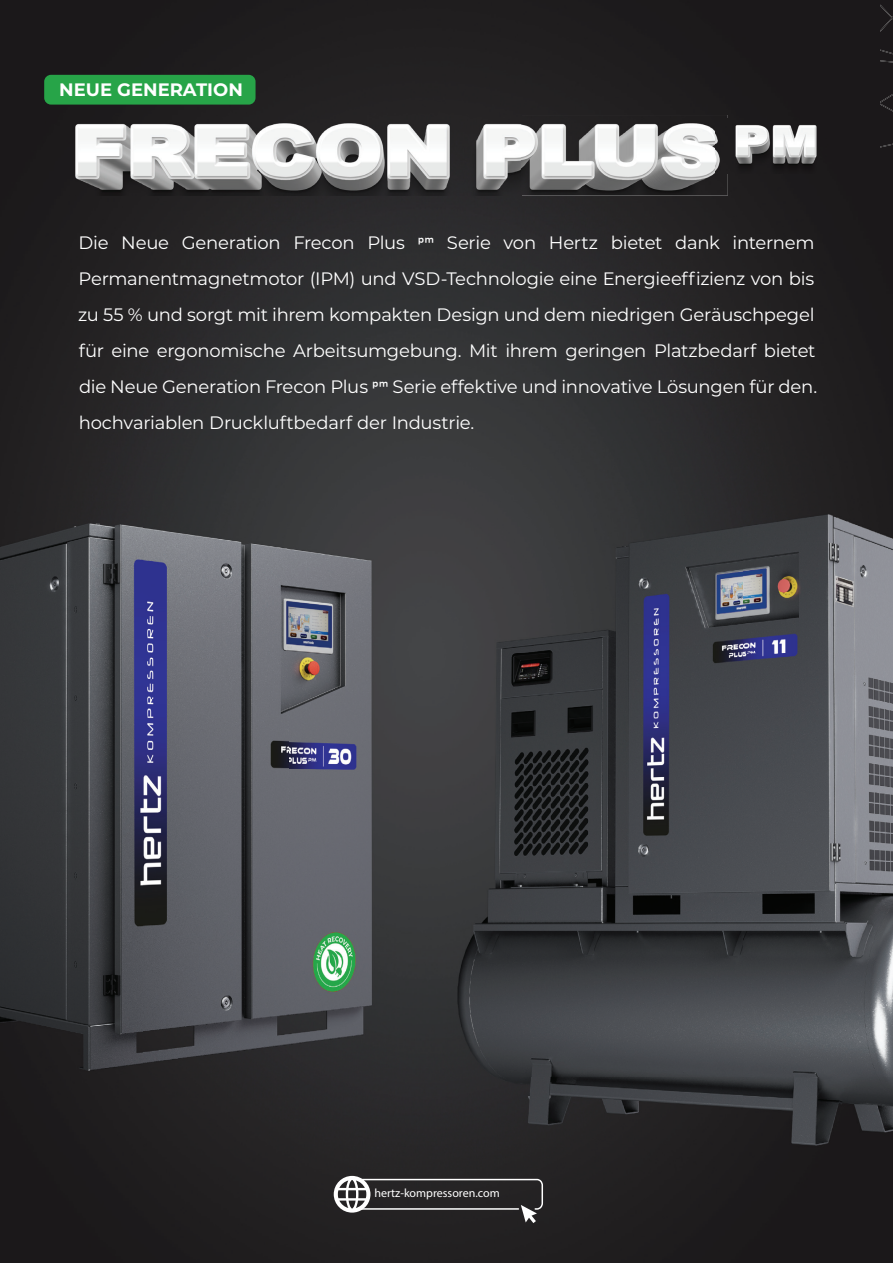
<style>
.page{position:relative;width:893px;height:1263px;background:#fff}
.page>*{position:absolute;margin:0;border:0;box-sizing:border-box;transform-origin:0 0}
.t1{font:18px/36px "Montserrat";letter-spacing:-.015em;color:#fff}
.t2{font:700 18px "Montserrat";color:#fff}
.t3{font:12px "Myriad Pro";color:#fff}
.s1{font-family:"Calibri"}
</style>
<div class="page">
<img style="left:0;top:0;width:893px;height:1263px">
<img style="left:880px;top:5px;width:13px;height:142px">
<img style="left:0;top:501px;width:396px;height:596px">
<img style="left:446px;top:442px;width:447px;height:742px">
<div style="left:44px;top:75px;width:212px;height:30px;background:#27a448;border-radius:7px"></div>
<img style="left:56px;top:115px;width:672px;height:81px">
<img style="left:716px;top:118px;width:110px;height:56px">
<svg style="left:334px;top:1176px;width:209px;height:47px;background:#424041"></svg>
<p class="t2" style="left:59px;top:77px;width:185px">NEUE GENERATION</p>
<p class="t1" style="left:78px;top:224px;width:741px">Die Neue Generation Frecon Plus <span class="s1">ᵖᵐ</span> Serie von Hertz bietet dank internem Permanentmagnetmotor (IPM) und VSD-Technologie eine Energieeffizienz von bis zu 55 % und sorgt mit ihrem kompakten Design und dem niedrigen Geräuschpegel für eine ergonomische Arbeitsumgebung. Mit ihrem geringen Platzbedarf bietet die Neue Generation Frecon Plus <span class="s1">ᵖᵐ</span> Serie effektive und innovative Lösungen für den. hochvariablen Druckluftbedarf der Industrie.</p>
<p class="t3" style="left:374px;top:1186px;width:127px">hertz-kompressoren.com</p>
</div>
